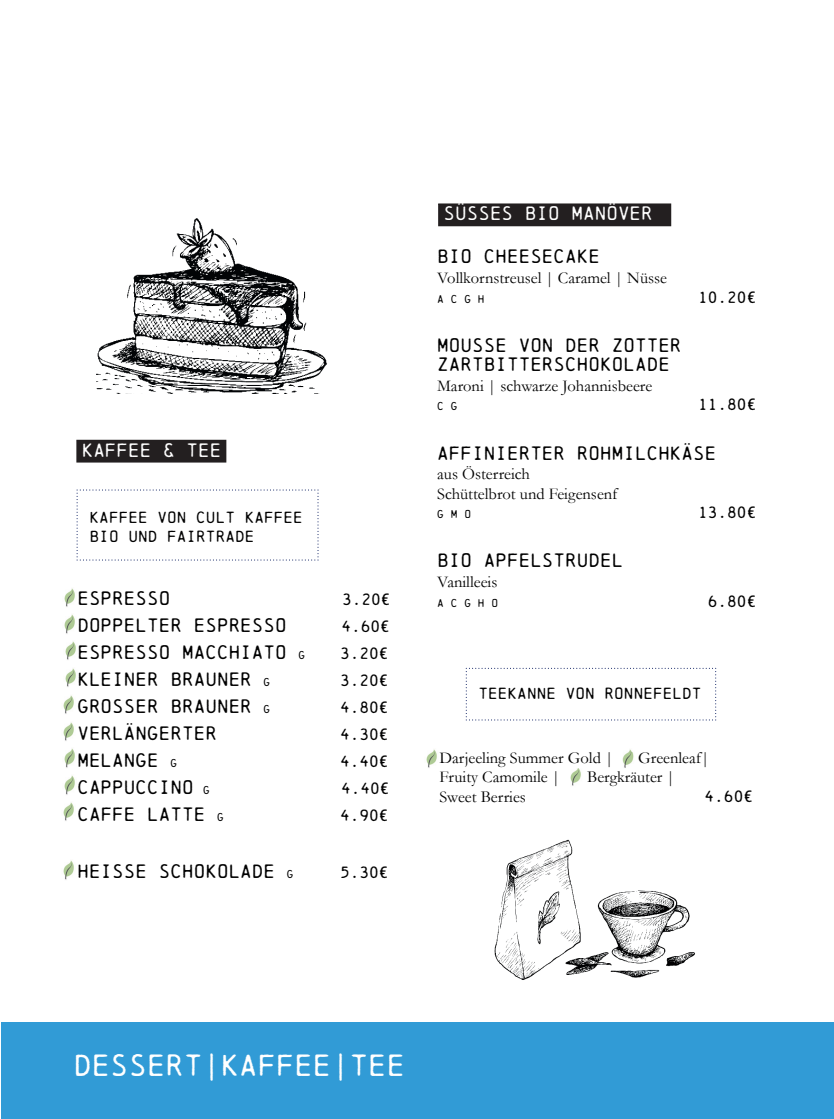
<style>
.page{position:relative;width:834px;height:1119px;background:#fff}
.page>*{position:absolute;margin:0;border:0;box-sizing:border-box;transform-origin:0 0}
.t1{font:28.5px "Chainprinter";color:#fff}
.t2{font:18px/19.5px "Chainprinter";color:#000001}
.t3{font:18px "Chainprinter";color:#fff}
.t4{font:16.5px/19.5px "Garamond";color:#000001}
.t5{font:15px/19.5px "Chainprinter";color:#000001}
.t6{font:10.5px "Chainprinter";color:#000001}
.s1{font-size:10.5px}
</style>
<div class="page">
<div style="left:1px;top:1022px;width:832px;height:96px;background:#319bd6"></div>
<div style="left:438px;top:203px;width:233px;height:23px;background:#231f20"></div>
<div style="left:76px;top:439px;width:150px;height:23px;background:#231f20"></div>
<img style="left:96px;top:218px;width:231px;height:175px">
<svg style="left:77px;top:489px;width:241px;height:71px"></svg>
<svg style="left:465px;top:667px;width:251px;height:53px"></svg>
<img style="left:570px;top:768px;width:11px;height:18px">
<img style="left:64px;top:588px;width:11px;height:19px">
<img style="left:64px;top:614px;width:11px;height:20px">
<img style="left:65px;top:641px;width:11px;height:19px">
<img style="left:65px;top:668px;width:11px;height:19px">
<img style="left:63px;top:695px;width:11px;height:19px">
<img style="left:63px;top:722px;width:11px;height:19px">
<img style="left:64px;top:748px;width:11px;height:20px">
<img style="left:64px;top:775px;width:11px;height:20px">
<img style="left:63px;top:802px;width:11px;height:19px">
<img style="left:63px;top:860px;width:11px;height:20px">
<img style="left:426px;top:749px;width:11px;height:19px">
<img style="left:622px;top:752px;width:12px;height:15px">
<img style="left:494px;top:839px;width:201px;height:141px">
<p class="t3" style="left:82px;top:439px;width:141px">KAFFEE &amp; TEE</p>
<p class="t5" style="left:90px;top:507px;width:215px">KAFFEE VON CULT KAFFEE<br>BIO UND FAIRTRADE</p>
<p class="t2" style="left:77px;top:588px;width:95px">ESPRESSO</p>
<p class="t5" style="left:342px;top:589px;width:50px">3.20€</p>
<p class="t2" style="left:77px;top:615px;width:211px">DOPPELTER ESPRESSO</p>
<p class="t5" style="left:341px;top:616px;width:50px">4.60€</p>
<p class="t2" style="left:77px;top:642px;width:229px">ESPRESSO MACCHIATO <span class="s1">G</span></p>
<p class="t5" style="left:340px;top:643px;width:50px">3.20€</p>
<p class="t2" style="left:77px;top:669px;width:194px">KLEINER BRAUNER <span class="s1">G</span></p>
<p class="t5" style="left:340px;top:670px;width:50px">3.20€</p>
<p class="t2" style="left:77px;top:696px;width:194px">GROSSER BRAUNER <span class="s1">G</span></p>
<p class="t5" style="left:340px;top:697px;width:50px">4.80€</p>
<p class="t2" style="left:77px;top:723px;width:141px">VERLÄNGERTER</p>
<p class="t5" style="left:340px;top:724px;width:50px">4.30€</p>
<p class="t2" style="left:77px;top:750px;width:101px">MELANGE <span class="s1">G</span></p>
<p class="t5" style="left:340px;top:751px;width:50px">4.40€</p>
<p class="t2" style="left:77px;top:777px;width:134px">CAPPUCCINO <span class="s1">G</span></p>
<p class="t5" style="left:341px;top:778px;width:50px">4.40€</p>
<p class="t2" style="left:77px;top:804px;width:148px">CAFFE LATTE <span class="s1">G</span></p>
<p class="t5" style="left:340px;top:805px;width:50px">4.90€</p>
<p class="t2" style="left:77px;top:860px;width:218px">HEISSE SCHOKOLADE <span class="s1">G</span></p>
<p class="t5" style="left:340px;top:862px;width:50px">5.30€</p>
<p class="t3" style="left:443px;top:203px;width:211px">SÜSSES BIO MANÖVER</p>
<p class="t2" style="left:437px;top:247px;width:164px">BIO CHEESECAKE</p>
<p class="t4" style="left:437px;top:267px;width:231px">Vollkornstreusel | Caramel | Nüsse</p>
<p class="t6" style="left:437px;top:292px;width:49px">A C G H</p>
<p class="t5" style="left:698px;top:287px;width:60px">10.20€</p>
<p class="t2" style="left:437px;top:335px;width:246px">MOUSSE VON DER ZOTTER<br>ZARTBITTERSCHOKOLADE</p>
<p class="t4" style="left:437px;top:375px;width:216px">Maroni | schwarze Johannisbeere</p>
<p class="t6" style="left:437px;top:400px;width:22px">C G</p>
<p class="t5" style="left:698px;top:395px;width:60px">11.80€</p>
<p class="t2" style="left:437px;top:443px;width:281px">AFFINIERTER ROHMILCHKÄSE</p>
<p class="t4" style="left:437px;top:464px;width:182px">aus Österreich<br>Schüttelbrot und Feigensenf</p>
<p class="t6" style="left:437px;top:508px;width:35px">G M O</p>
<p class="t5" style="left:698px;top:502px;width:60px">13.80€</p>
<p class="t2" style="left:437px;top:550px;width:188px">BIO APFELSTRUDEL</p>
<p class="t4" style="left:437px;top:571px;width:62px">Vanilleeis</p>
<p class="t6" style="left:437px;top:596px;width:63px">A C G H O</p>
<p class="t5" style="left:707px;top:591px;width:50px">6.80€</p>
<p class="t5" style="left:478px;top:683px;width:224px">TEEKANNE VON RONNEFELDT</p>
<p class="t4" style="left:439px;top:747px;width:175px">Darjeeling Summer Gold |</p>
<p class="t4" style="left:638px;top:747px;width:73px">Greenleaf|</p>
<p class="t4" style="left:439px;top:767px;width:122px">Fruity Camomile |</p>
<p class="t4" style="left:587px;top:767px;width:89px">Bergkräuter |</p>
<p class="t4" style="left:439px;top:786px;width:88px">Sweet Berries</p>
<p class="t5" style="left:704px;top:786px;width:50px">4.60€</p>
<h1 class="t1" style="left:73px;top:1047px;width:333px">DESSERT|KAFFEE|TEE</h1>
</div>
